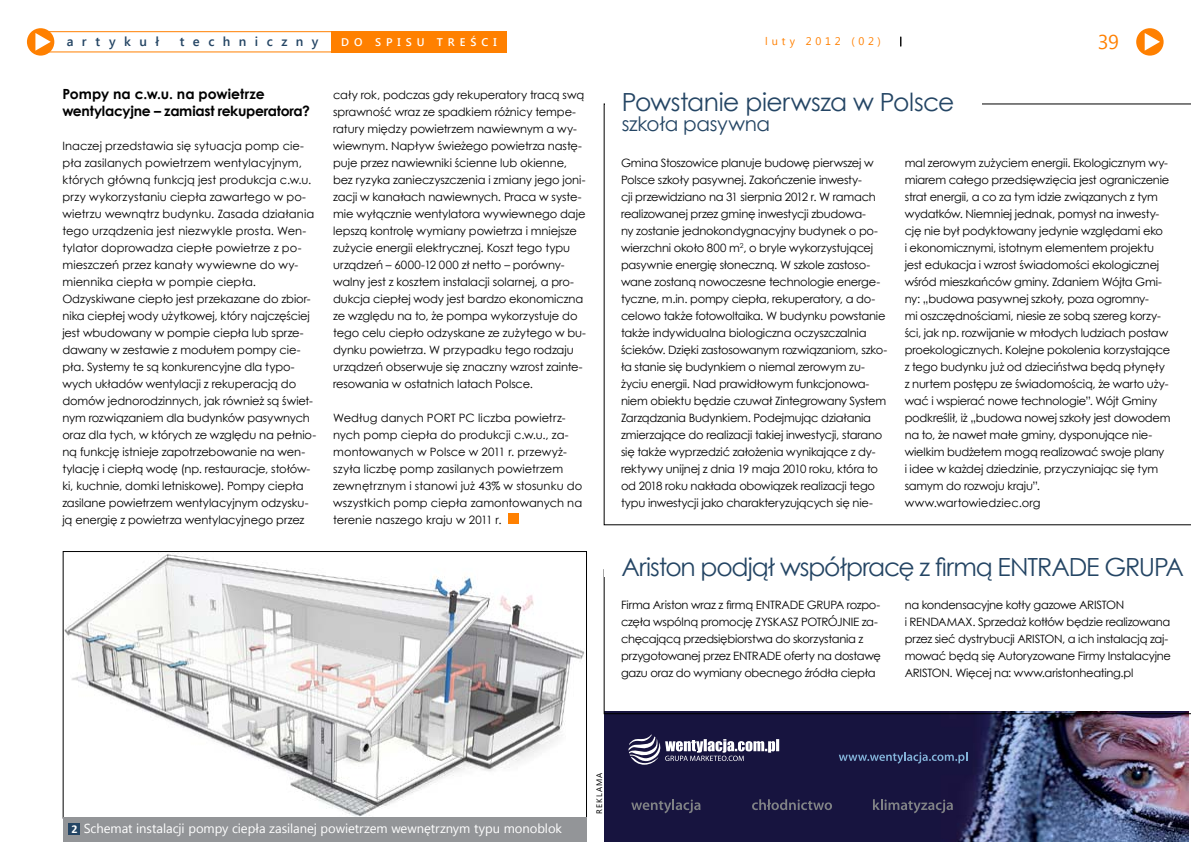
<style>
.page{position:relative;width:1191px;height:842px;background:#fff}
.page>*{position:absolute;margin:0;border:0;box-sizing:border-box;transform-origin:0 0}
.t1{font:25px "Century Gothic";letter-spacing:-.04em;color:#244564}
.t2{font:25px "Century Gothic";letter-spacing:-.02em;color:#244564}
.t3{font:20px "Century Gothic";letter-spacing:-.015em;color:#244564}
.t4{font:20px "Segoe UI";color:#ff8000}
.t5{font:700 14px/17px "Century Gothic";letter-spacing:-.02em;color:#000}
.t6{font:13px "Segoe UI";letter-spacing:-.005em;color:#fff}
.t7{font:600 13px "Segoe UI";letter-spacing:.645em;color:#244564}
.t8{font:11.5px/17px "Century Gothic";letter-spacing:-.015em;color:#000}
.t9{font:11.5px/17px "Century Gothic";letter-spacing:.005em;color:#000}
.t10{font:600 11.1px "Segoe UI";letter-spacing:.445em;color:#fff}
.t11{font:11px "Segoe UI";letter-spacing:.35em;color:#ff8000}
.t12{font:8px "Segoe UI";color:#000}
.s1{font-family:"Calibri";font-weight:700;font-size:12px}
</style>
<div class="page">
<div style="left:27px;top:28px;width:27px;height:28px;background:#ff8000;border-radius:50%"></div>
<svg style="left:35px;top:33px;width:16px;height:17px"></svg>
<div style="left:1136px;top:28px;width:27px;height:28px;background:#ff8000;border-radius:50%"></div>
<svg style="left:1144px;top:33px;width:16px;height:18px"></svg>
<div style="left:33px;top:31px;width:310px;height:21px;border:1px solid #ff8000"></div>
<div style="left:331px;top:31px;width:176px;height:21px;background:#ff8000"></div>
<div style="left:508px;top:514px;width:11px;height:10px;background:#ff8000"></div>
<img style="left:604px;top:714px;width:584px;height:128px">
<svg style="left:628px;top:734px;width:151px;height:31px"></svg>
<svg style="left:838px;top:752px;width:129px;height:12px;background:#323c66"></svg>
<svg style="left:631px;top:799px;width:69px;height:14px"></svg>
<svg style="left:752px;top:799px;width:80px;height:11px"></svg>
<svg style="left:873px;top:799px;width:80px;height:14px"></svg>
<img style="left:65px;top:553px;width:519px;height:263px">
<div style="left:63px;top:551px;width:523px;height:267px;border:1px solid #000"></div>
<div style="left:63px;top:818px;width:523px;height:24px;background:#939598"></div>
<div style="left:69px;top:823px;width:11px;height:12px;background:#244564"></div>
<svg style="left:604px;top:104px;width:587px;height:421px"></svg>
<svg style="left:604px;top:577px;width:587px;height:137px"></svg>
<div style="left:604px;top:93px;width:377px;height:40px;background:#fff"></div>
<p class="t7" style="left:67px;top:32px;width:94px">artykuł</p>
<p class="t7" style="left:180px;top:32px;width:140px">techniczny</p>
<p class="t10" style="left:341px;top:34px;width:157px">do spisu treści</p>
<p class="t11" style="left:765px;top:34px;width:117px">luty 2012 (02)</p>
<h2 class="t4" style="left:1098px;top:28px;width:23px">39</h2>
<p class="t5" style="left:62px;top:85px;width:249px">Pompy na c.w.u. na powietrze wentylacyjne – zamiast rekuperatora?</p>
<p class="t8" style="left:62px;top:137px;width:255px">Inaczej przedstawia się sytuacja pomp cie&shy;pła zasilanych powietrzem wentylacyjnym, których główną funkcją jest produkcja c.w.u. przy wykorzystaniu ciepła zawartego w po&shy;wietrzu wewnątrz budynku. Zasada działania tego urządzenia jest niezwykle prosta. Wen&shy;tylator doprowadza ciepłe powietrze z po&shy;mieszczeń przez kanały wywiewne do wy&shy;miennika ciepła w pompie ciepła.<br>Odzyskiwane ciepło jest przekazane do zbior&shy;nika ciepłej wody użytkowej, który najczęściej jest wbudowany w pompie ciepła lub sprze&shy;dawany w zestawie z modułem pompy cie&shy;pła. Systemy te są konkurencyjne dla typo&shy;wych układów wentylacji z rekuperacją do domów jednorodzinnych, jak również są świet&shy;nym rozwiązaniem dla budynków pasywnych oraz dla tych, w których ze względu na pełnio&shy;ną funkcję istnieje zapotrzebowanie na wen&shy;tylację i ciepłą wodę (np. restauracje, stołów&shy;ki, kuchnie, domki letniskowe). Pompy ciepła zasilane powietrzem wentylacyjnym odzysku&shy;ją energię z powietrza wentylacyjnego przez</p>
<p class="t8" style="left:333px;top:86px;width:254px">cały rok, podczas gdy rekuperatory tracą swą sprawność wraz ze spadkiem różnicy tempe&shy;ratury między powietrzem nawiewnym a wy&shy;wiewnym. Napływ świeżego powietrza nastę&shy;puje przez nawiewniki ścienne lub okienne, bez ryzyka zanieczyszczenia i zmiany jego joni&shy;zacji w kanałach nawiewnych. Praca w syste&shy;mie wyłącznie wentylatora wywiewnego daje lepszą kontrolę wymiany powietrza i mniejsze zużycie energii elektrycznej. Koszt tego typu urządzeń – 6000-12 000 zł netto – porówny&shy;walny jest z kosztem instalacji solarnej, a pro&shy;dukcja ciepłej wody jest bardzo ekonomiczna ze względu na to, że pompa wykorzystuje do tego celu ciepło odzyskane ze zużytego w bu&shy;dynku powietrza. W przypadku tego rodzaju urządzeń obserwuje się znaczny wzrost zainte&shy;resowania w ostatnich latach Polsce.</p>
<p class="t9" style="left:333px;top:409px;width:251px">Według danych PORT PC liczba powietrz&shy;nych pomp ciepła do produkcji c.w.u., za&shy;montowanych w Polsce w 2011 r. przewyż&shy;szyła liczbę pomp zasilanych powietrzem zewnętrznym i stanowi już 43% w stosunku do wszystkich pomp ciepła zamontowanych na terenie naszego kraju w 2011 r.</p>
<h1 class="t2" style="left:621px;top:85px;width:334px">Powstanie pierwsza w Polsce</h1>
<h2 class="t3" style="left:621px;top:110px;width:150px">szkoła pasywna</h2>
<p class="t8" style="left:621px;top:154px;width:268px">Gmina Stoszowice planuje budowę pierwszej w Polsce szkoły pasywnej. Zakończenie inwesty-<br>cji przewidziano na 31 sierpnia 2012 r. W ramach realizowanej przez gminę inwestycji zbudowa-<br>ny zostanie jednokondygnacyjny budynek o po&shy;wierzchni około 800 m<sup>2</sup>, o bryle wykorzystującej pasywnie energię słoneczną. W szkole zastoso&shy;wane zostaną nowoczesne technologie energe&shy;tyczne, m.in. pompy ciepła, rekuperatory, a do&shy;celowo także fotowoltaika. W budynku powstanie także indywidualna biologiczna oczyszczalnia ścieków. Dzięki zastosowanym rozwiązaniom, szko&shy;ła stanie się budynkiem o niemal zerowym zu&shy;życiu energii. Nad prawidłowym funkcjonowa&shy;niem obiektu będzie czuwał Zintegrowany System Zarządzania Budynkiem. Podejmując działania zmierzające do realizacji takiej inwestycji, starano się także wyprzedzić założenia wynikające z dy&shy;rektywy unijnej z dnia 19 maja 2010 roku, która to od 2018 roku nakłada obowiązek realizacji tego typu inwestycji jako charakteryzujących się nie-</p>
<p class="t8" style="left:904px;top:154px;width:267px">mal zerowym zużyciem energii. Ekologicznym wy&shy;miarem całego przedsięwzięcia jest ograniczenie strat energii, a co za tym idzie związanych z tym wydatków. Niemniej jednak, pomysł na inwesty&shy;cję nie był podyktowany jedynie względami eko<br>i ekonomicznymi, istotnym elementem projektu jest edukacja i wzrost świadomości ekologicznej wśród mieszkańców gminy. Zdaniem Wójta Gmi&shy;ny: „budowa pasywnej szkoły, poza ogromny-<br>mi oszczędnościami, niesie ze sobą szereg korzy&shy;ści, jak np. rozwijanie w młodych ludziach postaw proekologicznych. Kolejne pokolenia korzystające z tego budynku już od dzieciństwa będą płynęły z nurtem postępu ze świadomością, że warto uży&shy;wać i wspierać nowe technologie”. Wójt Gminy podkreślił, iż „budowa nowej szkoły jest dowodem na to, że nawet małe gminy, dysponujące nie&shy;wielkim budżetem mogą realizować swoje plany<br>i idee w każdej dziedzinie, przyczyniając się tym samym do rozwoju kraju”. www.wartowiedziec.org</p>
<h1 class="t1" style="left:621px;top:550px;width:564px">Ariston podjął współpracę z firmą ENTRADE GRUPA</h1>
<p class="t8" style="left:621px;top:596px;width:261px">Firma Ariston wraz z firmą ENTRADE GRUPA rozpo&shy;częła wspólną promocję ZYSKASZ POTRÓJNIE za&shy;chęcającą przedsiębiorstwa do skorzystania z przygotowanej przez ENTRADE oferty na dostawę gazu oraz do wymiany obecnego źródła ciepła</p>
<p class="t8" style="left:904px;top:596px;width:268px">na kondensacyjne kotły gazowe ARISTON<br>i RENDAMAX. Sprzedaż kotłów będzie realizowana przez sieć dystrybucji ARISTON, a ich instalacją zaj&shy;mować będą się Autoryzowane Firmy Instalacyjne ARISTON. Więcej na: www.aristonheating.pl</p>
<p class="t6" style="left:71px;top:820px;width:492px"><span class="s1">2</span> Schemat instalacji pompy ciepła zasilanej powietrzem wewnętrznym typu monoblok</p>
<p class="t12" style="left:594px;top:813px;width:41px;rotate:-90deg">reklama</p>
</div>
